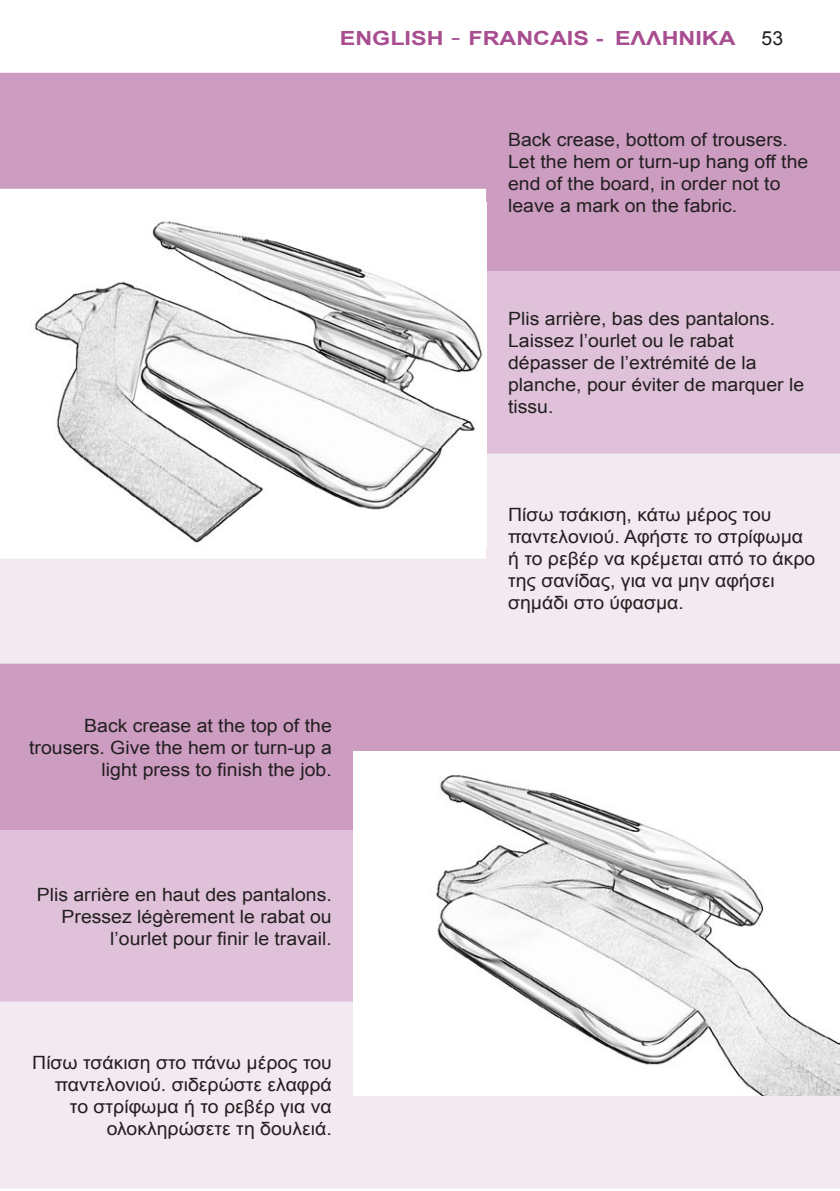
<style>
.page{position:relative;width:840px;height:1191px;background:#fff}
.page>*{position:absolute;margin:0;border:0;box-sizing:border-box;transform-origin:0 0}
.t1{font:700 19.4px "Arial";color:#a84d90;scale:1.2 1}
.t2{font:19.4px "Arial";color:#231f20}
.t3{font:18.2px/22px "Arial";color:#231f20;scale:1.06 1}
.s1{font-weight:400;font-size:23.4px}
</style>
<div class="page">
<div style="left:0;top:73px;width:839px;height:198px;background:#cc9cc1"></div>
<div style="left:486px;top:271px;width:353px;height:182px;background:#dfc2d9"></div>
<div style="left:0;top:453px;width:839px;height:210px;background:#f3e9f1"></div>
<img style="left:0;top:202px;width:486px;height:343px">
<div style="left:0;top:663px;width:839px;height:167px;background:#cc9cc1"></div>
<div style="left:0;top:830px;width:353px;height:171px;background:#dfc2d9"></div>
<div style="left:0;top:1001px;width:839px;height:187px;background:#f3e9f1"></div>
<img style="left:353px;top:751px;width:486px;height:344px">
<p class="t1" style="left:339px;top:26px;width:331px">ENGLISH <span class="s1">-</span> FRANCAIS - ΕΛΛΗΝΙΚΑ</p>
<p class="t2" style="left:761px;top:26px;width:23px">53</p>
<p class="t3" style="left:508px;top:129px;width:284px">Back crease, bottom of trousers.<br>Let the hem or turn-up hang off the end of the board, in order not to leave a mark on the fabric.</p>
<p class="t3" style="left:508px;top:308px;width:281px">Plis arrière, bas des pantalons.<br>Laissez l’ourlet ou le rabat dépasser de l’extrémité de la planche, pour éviter de marquer le tissu.</p>
<p class="t3" style="left:508px;top:504px;width:291px">Πίσω τσάκιση, κάτω μέρος του παντελονιού. Αφήστε το στρίφωμα ή το ρεβέρ να κρέμεται από το άκρο της σανίδας, για να μην αφήσει σημάδι στο ύφασμα.</p>
<p class="t3" style="left:29px;top:714px;width:287px;text-align:right">Back crease at the top of the trousers. Give the hem or turn-up a light press to finish the job.</p>
<p class="t3" style="left:37px;top:883px;width:280px;text-align:right">Plis arrière en haut des pantalons.<br>Pressez légèrement le rabat ou l’ourlet pour finir le travail.</p>
<p class="t3" style="left:32px;top:1051px;width:284px;text-align:right">Πίσω τσάκιση στο πάνω μέρος του παντελονιού. σιδερώστε ελαφρά το στρίφωμα ή το ρεβέρ για να ολοκληρώσετε τη δουλειά.</p>
</div>
